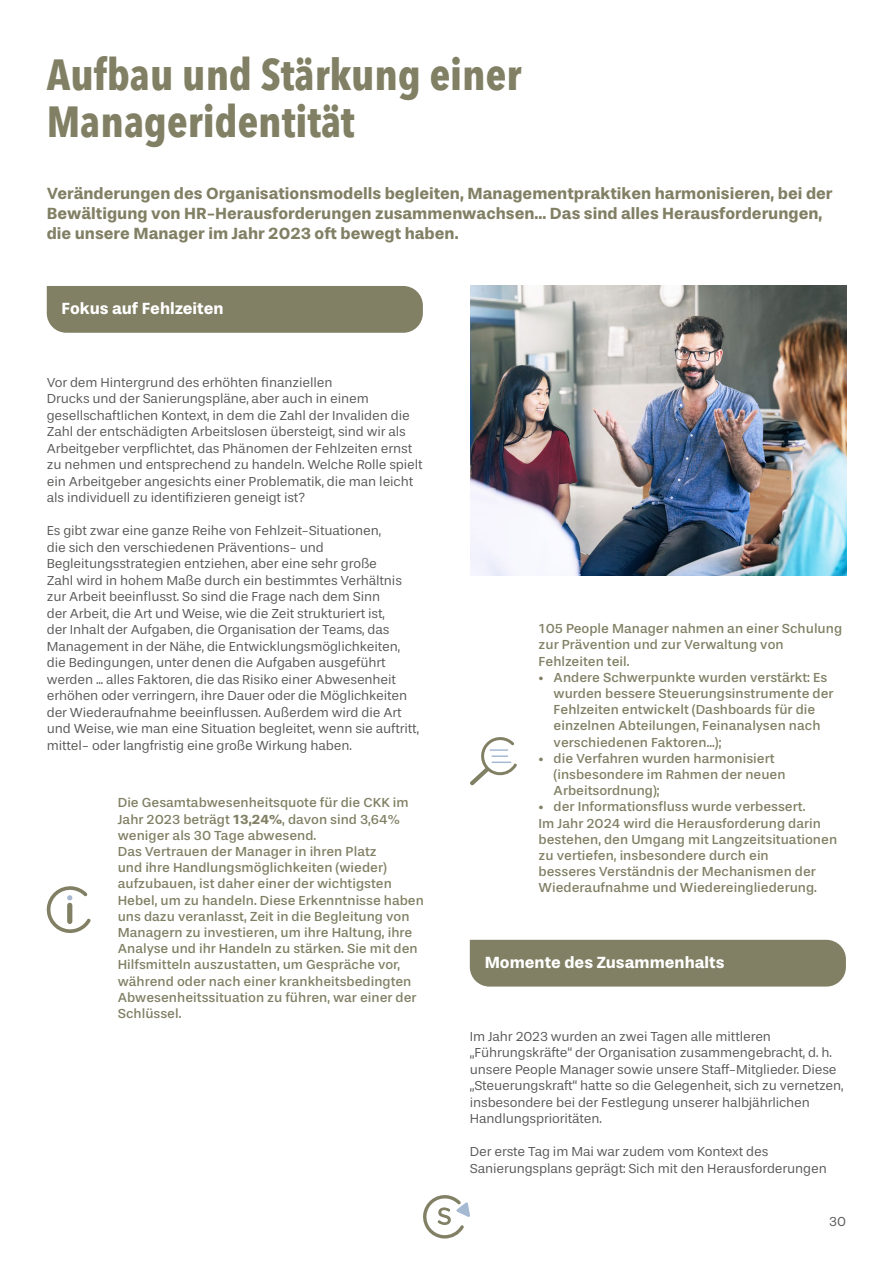
<style>
.page{position:relative;width:893px;height:1263px;background:#fff}
.page>*{position:absolute;margin:0;border:0;box-sizing:border-box;transform-origin:0 0}
.t1{font:700 43.5px/46.5px "Avenir Next Condensed";color:#818065}
.Chapeaux{font:700 16.5px/19.8px "Stevie Sans";color:#818065}
.titre_capsule{font:700 16.5px "Stevie Sans";color:#fff}
.texte{font:13.5px/16.5px "Stevie Sans";letter-spacing:-.01em;color:#575756}
.TEXTE{font:13.5px/16.2px "Stevie Sans";color:#818065}
.s1{font-weight:700}
</style>
<div class="page">
<svg style="left:423px;top:1195px;width:47px;height:43px"></svg>
<div style="left:47px;top:286px;width:376px;height:47px;background:#818065"></div>
<svg style="left:470px;top:737px;width:47px;height:48px"></svg>
<img style="left:470px;top:286px;width:376px;height:289px">
<div style="left:470px;top:940px;width:376px;height:46px;background:#818065"></div>
<svg style="left:46px;top:886px;width:45px;height:47px"></svg>
<p class="t1" style="left:47px;top:51px;width:476px">Aufbau und Stärkung einer<br>Manageridentität</p>
<p class="Chapeaux" style="left:47px;top:184px;width:787px">Veränderungen des Organisationsmodells begleiten, Managementpraktiken harmonisieren, bei der<br>Bewältigung von HR-Herausforderungen zusammenwachsen... Das sind alles Herausforderungen, die unsere Manager im Jahr 2023 oft bewegt haben.</p>
<p class="titre_capsule" style="left:62px;top:299px;width:163px">Fokus auf Fehlzeiten</p>
<p class="texte" style="left:47px;top:374px;width:377px">Vor dem Hintergrund des erhöhten finanziellen<br>Drucks und der Sanierungspläne, aber auch in einem gesellschaftlichen Kontext, in dem die Zahl der Invaliden die Zahl der entschädigten Arbeitslosen übersteigt, sind wir als Arbeitgeber verpflichtet, das Phänomen der Fehlzeiten ernst zu nehmen und entsprechend zu handeln. Welche Rolle spielt ein Arbeitgeber angesichts einer Problematik, die man leicht als individuell zu identifizieren geneigt ist?</p>
<p class="texte" style="left:47px;top:523px;width:374px">Es gibt zwar eine ganze Reihe von Fehlzeit-Situationen,<br>die sich den verschiedenen Präventions- und Begleitungsstrategien entziehen, aber eine sehr große<br>Zahl wird in hohem Maße durch ein bestimmtes Verhältnis zur Arbeit beeinflusst. So sind die Frage nach dem Sinn<br>der Arbeit, die Art und Weise, wie die Zeit strukturiert ist,<br>der Inhalt der Aufgaben, die Organisation der Teams, das Management in der Nähe, die Entwicklungsmöglichkeiten, die Bedingungen, unter denen die Aufgaben ausgeführt werden ... alles Faktoren, die das Risiko einer Abwesenheit erhöhen oder verringern, ihre Dauer oder die Möglichkeiten der Wiederaufnahme beeinflussen. Außerdem wird die Art und Weise, wie man eine Situation begleitet, wenn sie auftritt, mittel- oder langfristig eine große Wirkung haben.</p>
<p class="TEXTE" style="left:118px;top:795px;width:293px">Die Gesamtabwesenheitsquote für die CKK im<br>Jahr 2023 beträgt <span class="s1">13,24%</span>, davon sind 3,64% weniger als 30 Tage abwesend.</p>
<p class="TEXTE" style="left:118px;top:843px;width:308px">Das Vertrauen der Manager in ihren Platz<br>und ihre Handlungsmöglichkeiten (wieder) aufzubauen, ist daher einer der wichtigsten Hebel, um zu handeln. Diese Erkenntnisse haben uns dazu veranlasst, Zeit in die Begleitung von Managern zu investieren, um ihre Haltung, ihre Analyse und ihr Handeln zu stärken. Sie mit den Hilfsmitteln auszustatten, um Gespräche vor, während oder nach einer krankheitsbedingten Abwesenheitssituation zu führen, war einer der Schlüssel.</p>
<p class="TEXTE" style="left:539px;top:621px;width:305px">105 People Manager nahmen an einer Schulung zur Prävention und zur Verwaltung von<br>Fehlzeiten teil.</p>
<p class="TEXTE" style="left:554px;top:669px;width:281px;text-indent:-15px">• Andere Schwerpunkte wurden verstärkt: Es wurden bessere Steuerungsinstrumente der Fehlzeiten entwickelt (Dashboards für die einzelnen Abteilungen, Feinanalysen nach verschiedenen Faktoren...);</p>
<p class="TEXTE" style="left:554px;top:750px;width:233px;text-indent:-15px">• die Verfahren wurden harmonisiert (insbesondere im Rahmen der neuen<br>Arbeitsordnung);</p>
<p class="TEXTE" style="left:539px;top:799px;width:268px">• der Informationsfluss wurde verbessert.</p>
<p class="TEXTE" style="left:539px;top:815px;width:300px">Im Jahr 2024 wird die Herausforderung darin bestehen, den Umgang mit Langzeitsituationen zu vertiefen, insbesondere durch ein<br>besseres Verständnis der Mechanismen der Wiederaufnahme und Wiedereingliederung.</p>
<p class="titre_capsule" style="left:485px;top:952px;width:241px">Momente des Zusammenhalts</p>
<p class="texte" style="left:470px;top:1028px;width:375px">Im Jahr 2023 wurden an zwei Tagen alle mittleren „Führungskräfte“ der Organisation zusammengebracht, d. h. unsere People Manager sowie unsere Staff-Mitglieder. Diese „Steuerungskraft“ hatte so die Gelegenheit, sich zu vernetzen, insbesondere bei der Festlegung unserer halbjährlichen Handlungsprioritäten.</p>
<p class="texte" style="left:470px;top:1143px;width:359px">Der erste Tag im Mai war zudem vom Kontext des<br>Sanierungsplans geprägt: Sich mit den Herausforderungen</p>
<p class="texte" style="left:829px;top:1213px;width:18px">30</p>
</div>
